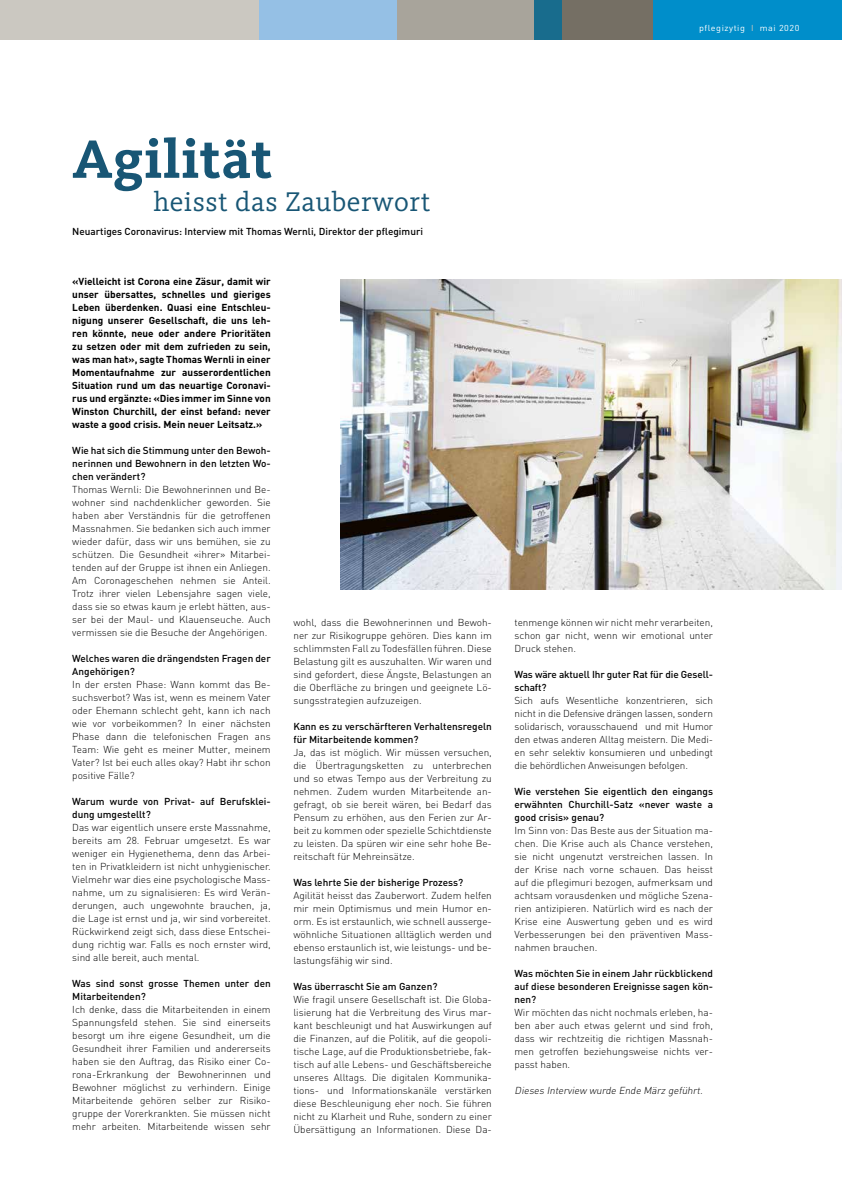
<style>
.page{position:relative;width:842px;height:1191px;background:#fff}
.page>*{position:absolute;margin:0;border:0;box-sizing:border-box;transform-origin:0 0}
.t1{font:700 56px "Kievit Slab OT";letter-spacing:.02em;color:#185675}
.t2{font:28px "Kievit Slab OT";letter-spacing:.02em;color:#185675}
.t3{font:300 10px/13px "DIN";color:#000;text-align:justify}
.t4{font:500 10px/13px "DIN";color:#000}
.t5{font:700 10px/13px "DIN";color:#000;text-align:justify}
.t6{font:italic 300 10px "DIN";color:#000}
.t7{font:8.6px "DIN";letter-spacing:.06em;color:#fff;scale:1.05 1}
.s1{color:#cec8bd}
</style>
<div class="page">
<div style="left:397px;top:0;width:137px;height:40px;background:#a8a49b"></div>
<div style="left:534px;top:0;width:28px;height:40px;background:#186c8d"></div>
<div style="left:0;top:0;width:260px;height:40px;background:#cbc8c1"></div>
<div style="left:562px;top:0;width:92px;height:40px;background:#756f64"></div>
<div style="left:260px;top:0;width:137px;height:40px;background:#95c0e5"></div>
<div style="left:654px;top:0;width:188px;height:40px;background:#008eca"></div>
<img style="left:340px;top:279px;width:502px;height:311px">
<p class="t7" style="left:699px;top:22px;width:97px">pflegizytig <span class="s1">I</span> mai 2020</p>
<h1 class="t1" style="left:72px;top:126px;width:202px">Agilität</h1>
<p class="t4" style="left:72px;top:225px;width:352px">Neuartiges Coronavirus: Interview mit Thomas Wernli, Direktor der pflegimuri</p>
<h2 class="t2" style="left:153px;top:185px;width:279px">heisst das Zauberwort</h2>
<p class="t5" style="left:72px;top:274px;width:200px">«Vielleicht ist Corona eine Zäsur, damit wir unser übersattes, schnelles und gieriges Leben überdenken. Quasi eine Entschleu&shy;nigung unserer Gesellschaft, die uns leh&shy;ren könnte, neue oder andere Prioritäten zu setzen oder mit dem zufrieden zu sein, was man hat», sagte Thomas Wernli in einer Momentaufnahme zur ausserordentlichen Situation rund um das neuartige Coronavi&shy;rus und ergänzte: «Dies immer im Sinne von Winston Churchill, der einst befand: never waste a good crisis. Mein neuer Leitsatz.»</p>
<p class="t4" style="left:72px;top:443px;width:200px;text-align:justify">Wie hat sich die Stimmung unter den Bewoh&shy;nerinnen und Bewohnern in den letzten Wo&shy;chen verändert?</p>
<p class="t3" style="left:72px;top:482px;width:200px">Thomas Wernli: Die Bewohnerinnen und Be&shy;wohner sind nachdenklicher geworden. Sie haben aber Verständnis für die getroffenen Massnahmen. Sie bedanken sich auch immer wieder dafür, dass wir uns bemühen, sie zu schützen. Die Gesundheit «ihrer» Mitarbei&shy;tenden auf der Gruppe ist ihnen ein Anliegen.<br>Am Coronageschehen nehmen sie Anteil.<br>Trotz ihrer vielen Lebensjahre sagen viele, dass sie so etwas kaum je erlebt hätten, aus&shy;ser bei der Maul- und Klauenseuche. Auch vermissen sie die Besuche der Angehörigen.</p>
<p class="t4" style="left:72px;top:651px;width:200px">Welches waren die drängendsten Fragen der<br>Angehörigen?</p>
<p class="t3" style="left:72px;top:677px;width:200px">In der ersten Phase: Wann kommt das Be&shy;suchsverbot? Was ist, wenn es meinem Vater oder Ehemann schlecht geht, kann ich nach wie vor vorbeikommen? In einer nächsten Phase dann die telefonischen Fragen ans Team: Wie geht es meiner Mutter, meinem Vater? Ist bei euch alles okay? Habt ihr schon positive Fälle?</p>
<p class="t4" style="left:72px;top:794px;width:200px">Warum wurde von Privat- auf Berufsklei&shy;dung umgestellt?</p>
<p class="t3" style="left:72px;top:820px;width:200px">Das war eigentlich unsere erste Massnahme, bereits am 28. Februar umgesetzt. Es war weniger ein Hygienethema, denn das Arbei&shy;ten in Privatkleidern ist nicht unhygienischer.<br>Vielmehr war dies eine psychologische Mass&shy;nahme, um zu signalisieren: Es wird Verän&shy;derungen, auch ungewohnte brauchen, ja, die Lage ist ernst und ja, wir sind vorbereitet.<br>Rückwirkend zeigt sich, dass diese Entschei&shy;dung richtig war. Falls es noch ernster wird, sind alle bereit, auch mental.</p>
<p class="t4" style="left:72px;top:976px;width:200px">Was sind sonst grosse Themen unter den<br>Mitarbeitenden?</p>
<p class="t3" style="left:72px;top:1002px;width:200px">Ich denke, dass die Mitarbeitenden in einem Spannungsfeld stehen. Sie sind einerseits besorgt um ihre eigene Gesundheit, um die Gesundheit ihrer Familien und andererseits haben sie den Auftrag, das Risiko einer Co&shy;rona-Erkrankung der Bewohnerinnen und Bewohner möglichst zu verhindern. Einige Mitarbeitende gehören selber zur Risiko&shy;gruppe der Vorerkrankten. Sie müssen nicht mehr arbeiten. Mitarbeitende wissen sehr</p>
<p class="t3" style="left:293px;top:615px;width:200px">wohl, dass die Bewohnerinnen und Bewoh&shy;ner zur Risikogruppe gehören. Dies kann im schlimmsten Fall zu Todesfällen führen. Diese Belastung gilt es auszuhalten. Wir waren und sind gefordert, diese Ängste, Belastungen an die Oberfläche zu bringen und geeignete Lö&shy;sungsstrategien aufzuzeigen.</p>
<p class="t4" style="left:293px;top:719px;width:200px">Kann es zu verschärfteren Verhaltensregeln für Mitarbeitende kommen?</p>
<p class="t3" style="left:293px;top:745px;width:200px">Ja, das ist möglich. Wir müssen versuchen, die Übertragungsketten zu unterbrechen und so etwas Tempo aus der Verbreitung zu nehmen. Zudem wurden Mitarbeitende an&shy;gefragt, ob sie bereit wären, bei Bedarf das Pensum zu erhöhen, aus den Ferien zur Ar&shy;beit zu kommen oder spezielle Schichtdienste zu leisten. Da spüren wir eine sehr hohe Be&shy;reitschaft für Mehreinsätze.</p>
<p class="t4" style="left:293px;top:875px;width:171px">Was lehrte Sie der bisherige Prozess?</p>
<p class="t3" style="left:293px;top:888px;width:200px">Agilität heisst das Zauberwort. Zudem helfen mir mein Optimismus und mein Humor en&shy;orm. Es ist erstaunlich, wie schnell ausserge&shy;wöhnliche Situationen alltäglich werden und ebenso erstaunlich ist, wie leistungs- und be&shy;lastungsfähig wir sind.</p>
<p class="t4" style="left:293px;top:979px;width:146px">Was überrascht Sie am Ganzen?</p>
<p class="t3" style="left:293px;top:992px;width:200px">Wie fragil unsere Gesellschaft ist. Die Globa&shy;lisierung hat die Verbreitung des Virus mar&shy;kant beschleunigt und hat Auswirkungen auf die Finanzen, auf die Politik, auf die geopoli&shy;tische Lage, auf die Produktionsbetriebe, fak&shy;tisch auf alle Lebens- und Geschäftsbereiche unseres Alltags. Die digitalen Kommunika&shy;tions- und Informationskanäle verstärken diese Beschleunigung eher noch. Sie führen nicht zu Klarheit und Ruhe, sondern zu einer Übersättigung an Informationen. Diese Da-</p>
<p class="t3" style="left:514px;top:615px;width:200px">tenmenge können wir nicht mehr verarbeiten, schon gar nicht, wenn wir emotional unter Druck stehen.</p>
<p class="t4" style="left:514px;top:667px;width:200px">Was wäre aktuell Ihr guter Rat für die Gesell&shy;schaft?</p>
<p class="t3" style="left:514px;top:693px;width:200px">Sich aufs Wesentliche konzentrieren, sich nicht in die Defensive drängen lassen, sondern solidarisch, vorausschauend und mit Humor den etwas anderen Alltag meistern. Die Medi&shy;en sehr selektiv konsumieren und unbedingt die behördlichen Anweisungen befolgen.</p>
<p class="t4" style="left:514px;top:784px;width:200px;text-align:justify">Wie verstehen Sie eigentlich den eingangs erwähnten Churchill-Satz «never waste a good crisis» genau?</p>
<p class="t3" style="left:514px;top:823px;width:200px">Im Sinn von: Das Beste aus der Situation ma&shy;chen. Die Krise auch als Chance verstehen, sie nicht ungenutzt verstreichen lassen. In der Krise nach vorne schauen. Das heisst auf die pflegimuri bezogen, aufmerksam und achtsam vorausdenken und mögliche Szena&shy;rien antizipieren. Natürlich wird es nach der Krise eine Auswertung geben und es wird Verbesserungen bei den präventiven Mass&shy;nahmen brauchen.</p>
<p class="t4" style="left:514px;top:966px;width:200px;text-align:justify">Was möchten Sie in einem Jahr rückblickend auf diese besonderen Ereignisse sagen kön&shy;nen?</p>
<p class="t3" style="left:514px;top:1005px;width:200px">Wir möchten das nicht nochmals erleben, ha&shy;ben aber auch etwas gelernt und sind froh, dass wir rechtzeitig die richtigen Massnah&shy;men getroffen beziehungsweise nichts ver&shy;passt haben.</p>
<p class="t6" style="left:514px;top:1084px;width:192px">Dieses Interview wurde Ende März geführt.</p>
</div>
